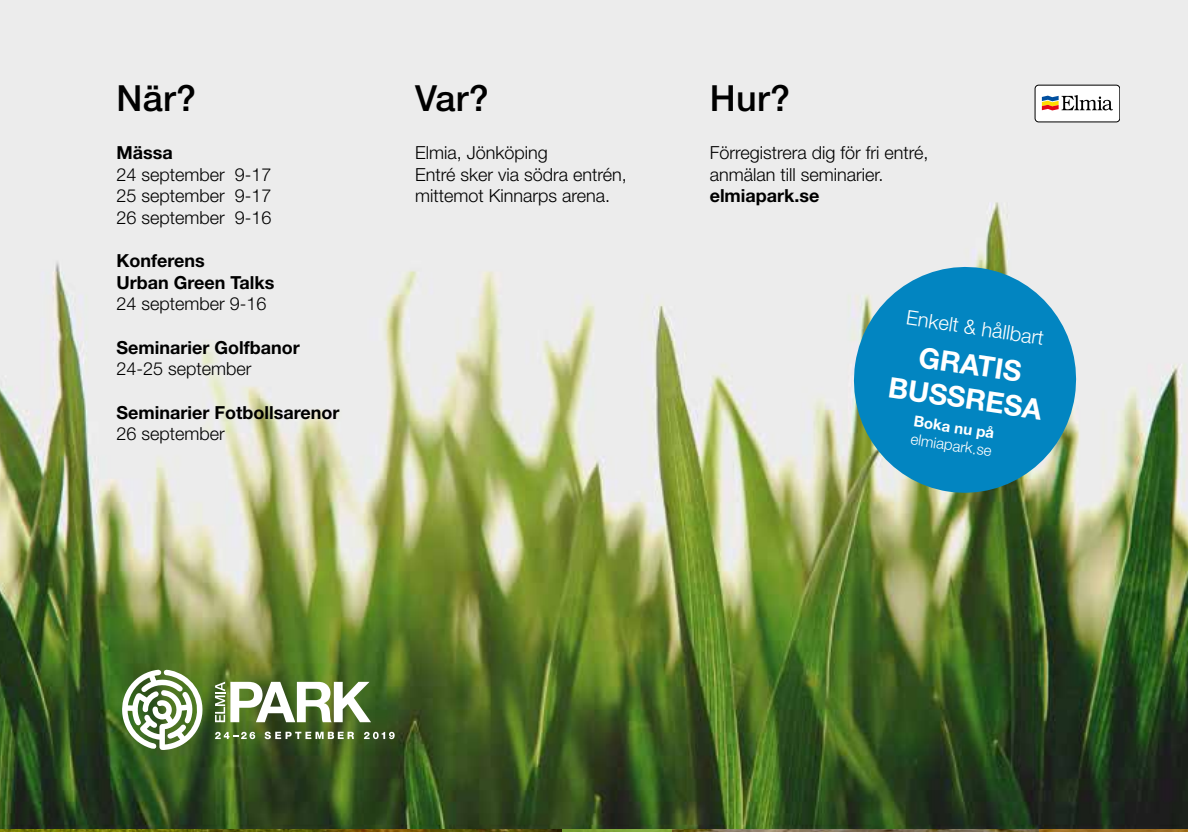
<style>
.page{position:relative;width:1188px;height:832px;background:#fff}
.page>*{position:absolute;margin:0;border:0;box-sizing:border-box;transform-origin:0 0}
.t1{font:500 36px "Helvetica Neue LT Std";letter-spacing:.01em;color:#000}
.t2{font:700 28.4px/34.2px "Helvetica Neue LT Std";color:#fff;text-align:center}
.t3{font:300 20px "Helvetica Neue LT Std";color:#fff}
.t4{font:300 18px/21.6px "Helvetica Neue LT Std";color:#000}
.t5{font:700 18px/21.6px "Helvetica Neue LT Std";color:#000}
.t6{font:300 15px "Helvetica Neue LT Std";color:#fff}
.t7{font:700 15px "Helvetica Neue LT Std";color:#fff}
</style>
<div class="page">
<img style="left:0;top:0;width:1188px;height:831px">
<svg style="left:215px;top:681px;width:156px;height:41px"></svg>
<svg style="left:122px;top:669px;width:82px;height:80px"></svg>
<svg style="left:215px;top:731px;width:40px;height:7px"></svg>
<svg style="left:265px;top:731px;width:89px;height:8px"></svg>
<svg style="left:364px;top:731px;width:31px;height:7px"></svg>
<div style="left:1035px;top:85px;width:85px;height:37px;background:#fff;border-radius:4px"></div>
<div style="left:1035px;top:85px;width:85px;height:37px;border:1px solid #000;border-radius:4px"></div>
<svg style="left:1042px;top:95px;width:71px;height:15px"></svg>
<hr style="left:562px;top:829px;width:110px;height:2px;background:#83b93a">
<hr style="left:1039px;top:829px;width:149px;height:2px;background:#ce7e00">
<svg style="left:846px;top:259px;width:238px;height:241px;background:#409cbe"></svg>
<h1 class="t1" style="left:116px;top:76px;width:81px">När?</h1>
<p class="t5" style="left:116px;top:141px;width:58px">Mässa</p>
<p class="t4" style="left:116px;top:163px;width:157px;text-align:justify">24 september 9-17<br>25 september 9-17<br>26 september 9-16</p>
<p class="t5" style="left:116px;top:249px;width:160px">Konferens<br>Urban Green Talks</p>
<p class="t4" style="left:116px;top:293px;width:152px">24 september 9-16</p>
<p class="t5" style="left:116px;top:336px;width:185px">Seminarier Golfbanor</p>
<p class="t4" style="left:116px;top:357px;width:137px">24-25 september</p>
<p class="t5" style="left:116px;top:401px;width:224px">Seminarier Fotbollsarenor</p>
<p class="t4" style="left:116px;top:422px;width:110px">26 september</p>
<h1 class="t1" style="left:415px;top:76px;width:75px">Var?</h1>
<h1 class="t1" style="left:710px;top:76px;width:82px">Hur?</h1>
<p class="t4" style="left:415px;top:141px;width:213px">Elmia, Jönköping<br>Entré sker via södra entrén, mittemot Kinnarps arena.</p>
<p class="t4" style="left:710px;top:141px;width:220px">Förregistrera dig för fri entré, anmälan till seminarier.</p>
<p class="t5" style="left:710px;top:185px;width:111px">elmiapark.se</p>
<p class="t3" style="left:908px;top:304px;width:141px;rotate:9deg">Enkelt &amp; hållbart</p>
<h2 class="t2" style="left:897px;top:334px;width:156px;rotate:9deg">GRATIS<br>BUSSRESA</h2>
<p class="t7" style="left:915px;top:411px;width:83px;rotate:9deg">Boka nu på</p>
<p class="t6" style="left:912px;top:429px;width:83px;rotate:9deg">elmiapark.se</p>
</div>
